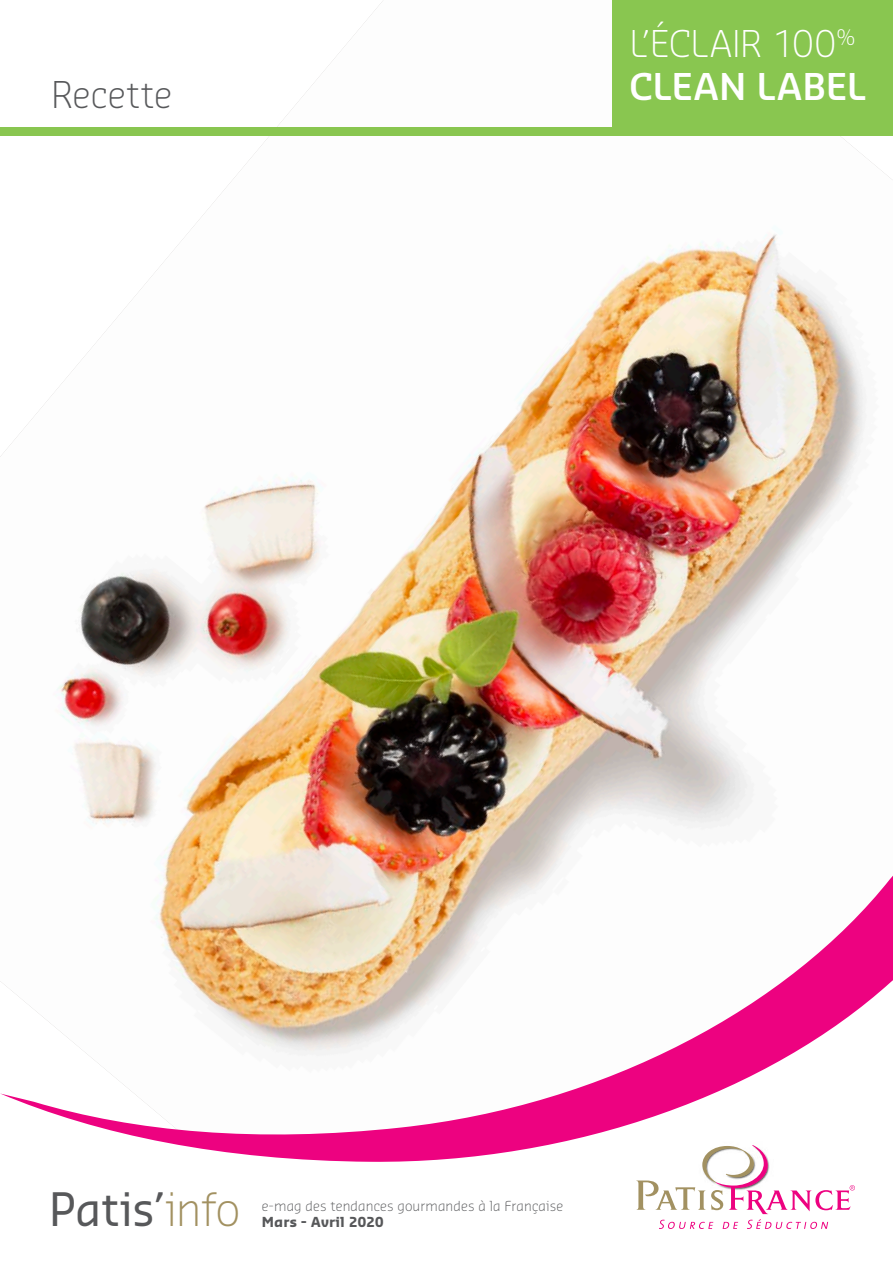
<style>
.page{position:relative;width:893px;height:1263px;background:#fff}
.page>*{position:absolute;margin:0;border:0;box-sizing:border-box;transform-origin:0 0}
.t1{font:45px "Sansa Std";letter-spacing:-.02em;color:#57585a}
.t2{font:300 36px/43.2px "Sansa Std";letter-spacing:-.015em;color:#fff}
.t3{font:300 36px "Sansa Std";letter-spacing:.005em;color:#57585a}
.t4{font:300 13.5px "Sansa Std";letter-spacing:.01em;color:#57585a}
.t5{font:700 13.5px "Sansa Std";letter-spacing:.02em;color:#57585a}
.s1{font-weight:600}
.s2{font-weight:300;color:#a29161}
</style>
<div class="page">
<img style="left:0;top:1px;width:891px;height:860px">
<div style="left:0;top:128px;width:893px;height:8px;background:#89c650"></div>
<svg style="left:636px;top:1163px;width:219px;height:66px"></svg>
<svg style="left:0;top:861px;width:893px;height:302px"></svg>
<div style="left:612px;top:0;width:281px;height:128px;background:#89c650"></div>
<p class="t3" style="left:51px;top:71px;width:123px">Recette</p>
<p class="t2" style="left:629px;top:20px;width:238px">L’ÉCLAIR 100<sup>%<br></sup><span class="s1">CLEAN LABEL</span></p>
<p class="t1" style="left:49px;top:1180px;width:193px">Patis’<span class="s2">info</span></p>
<p class="t4" style="left:262px;top:1197px;width:303px">e-mag des tendances gourmandes à la Française</p>
<p class="t5" style="left:262px;top:1213px;width:123px">Mars - Avril 2020</p>
</div>
